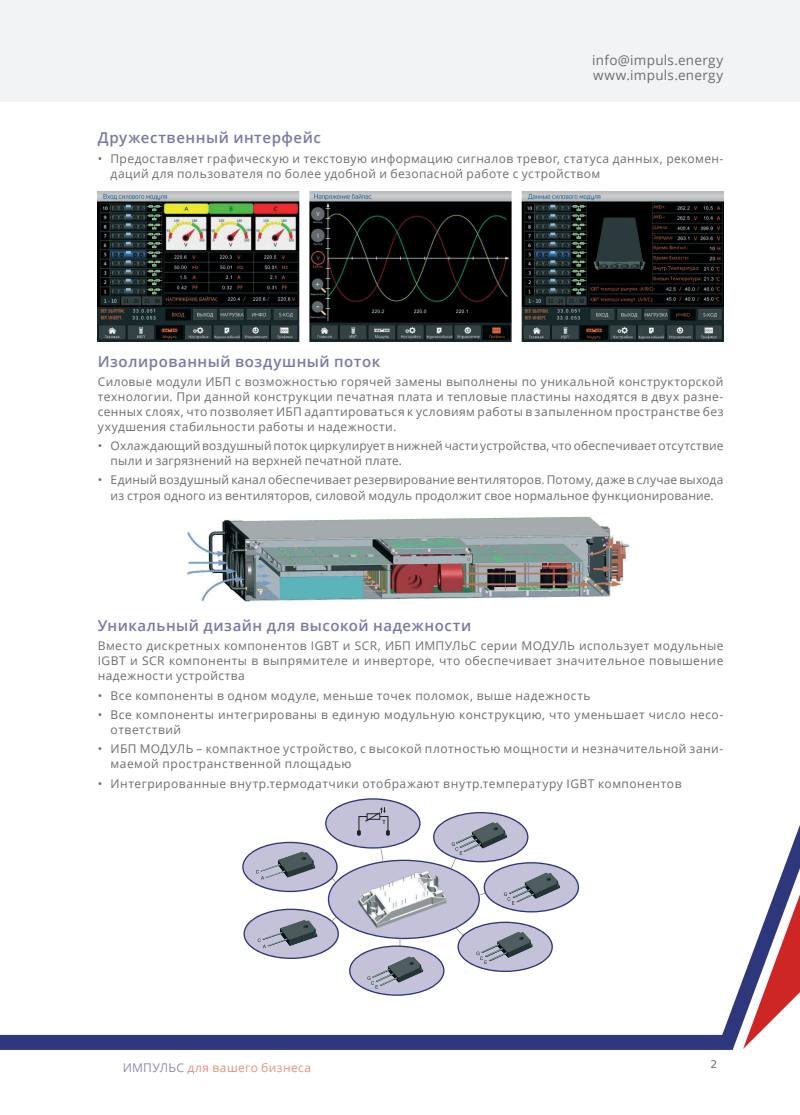
<style>
.page{position:relative;width:800px;height:1115px;background:#fff}
.page>*{position:absolute;margin:0;border:0;box-sizing:border-box;transform-origin:0 0}
.Заголовок{font:600 15px "Open Sans";letter-spacing:.035em;color:#7978a8}
.t1{font:13.5px/15px "Open Sans";letter-spacing:.02em;color:#6c6d70}
.буллеты{font:12px/15px "Open Sans";letter-spacing:.035em;color:#6c6d70}
.буллеты-2{font:12px/15px "Open Sans";letter-spacing:.01em;color:#6c6d70}
.t2{font:12px "Open Sans";letter-spacing:.03em;color:#e59178}
.t3{font:10.5px "Verdana";color:#6c6d70}
.t4{font:600 5.7px "Open Sans";color:#231f20}
.s1{color:#8c8bb5}
</style>
<div class="page">
<svg style="left:0;top:827px;width:799px;height:223px"></svg>
<div style="left:0;top:0;width:799px;height:102px;background:#f2f3f4"></div>
<img style="left:98px;top:191px;width:625px;height:150px">
<img style="left:188px;top:516px;width:442px;height:86px">
<svg style="left:242px;top:798px;width:337px;height:197px"></svg>
<p class="t1" style="left:592px;top:53px;width:133px">info@impuls.energy www.impuls.energy</p>
<p class="Заголовок" style="left:98px;top:128px;width:224px">Дружественный интерфейс</p>
<p class="буллеты" style="left:111px;top:150px;width:614px;text-indent:-13px">• Предоставляет графическую и текстовую информацию сигналов тревог, статуса данных, рекомен&shy;даций для пользователя по более удобной и безопасной работе с устройством</p>
<p class="Заголовок" style="left:98px;top:351px;width:284px">Изолированный воздушный поток</p>
<p class="буллеты" style="left:98px;top:373px;width:627px;text-align:justify">Силовые модули ИБП с возможностью горячей замены выполнены по уникальной конструкторской технологии. При данной конструкции печатная плата и тепловые пластины находятся в двух разне&shy;сенных слоях, что позволяет ИБП адаптироваться к условиям работы в запыленном пространстве без ухудшения стабильности работы и надежности.</p>
<p class="буллеты-2" style="left:111px;top:438px;width:614px;text-indent:-13px">• Охлаждающий воздушный поток циркулирует в нижней части устройства, что обеспечивает отсутствие пыли и загрязнений на верхней печатной плате.</p>
<p class="буллеты-2" style="left:98px;top:472px;width:627px;text-align:center">• Единый воздушный канал обеспечивает резервирование вентиляторов. Потому, даже в случае выхода из строя одного из вентиляторов, силовой модуль продолжит свое нормальное функционирование.</p>
<p class="Заголовок" style="left:98px;top:615px;width:375px">Уникальный дизайн для высокой надежности</p>
<p class="буллеты" style="left:98px;top:638px;width:627px;text-align:justify">Вместо дискретных компонентов IGBT и SCR, ИБП ИМПУЛЬС серии МОДУЛЬ использует модульные IGBT и SCR компоненты в выпрямителе и инверторе, что обеспечивает значительное повышение надежности устройства</p>
<p class="буллеты" style="left:98px;top:687px;width:494px">• Все компоненты в одном модуле, меньше точек поломок, выше надежность</p>
<p class="буллеты" style="left:111px;top:706px;width:614px;text-indent:-13px">• Все компоненты интегрированы в единую модульную конструкцию, что уменьшает число несо&shy;ответствий</p>
<p class="буллеты" style="left:111px;top:740px;width:614px;text-indent:-13px">• ИБП МОДУЛЬ – компактное устройство, с высокой плотностью мощности и незначительной зани&shy;маемой пространственной площадью</p>
<p class="буллеты" style="left:98px;top:775px;width:585px">• Интегрированные внутр.термодатчики отображают внутр.температуру IGBT компонентов</p>
<p class="t4" style="left:382px;top:817px;width:5px">T</p>
<p class="t2" style="left:123px;top:1058px;width:190px"><span class="s1">ИМПУЛЬС</span> для вашего бизнеса</p>
<p class="t3" style="left:710px;top:1056px;width:8px">2</p>
</div>
